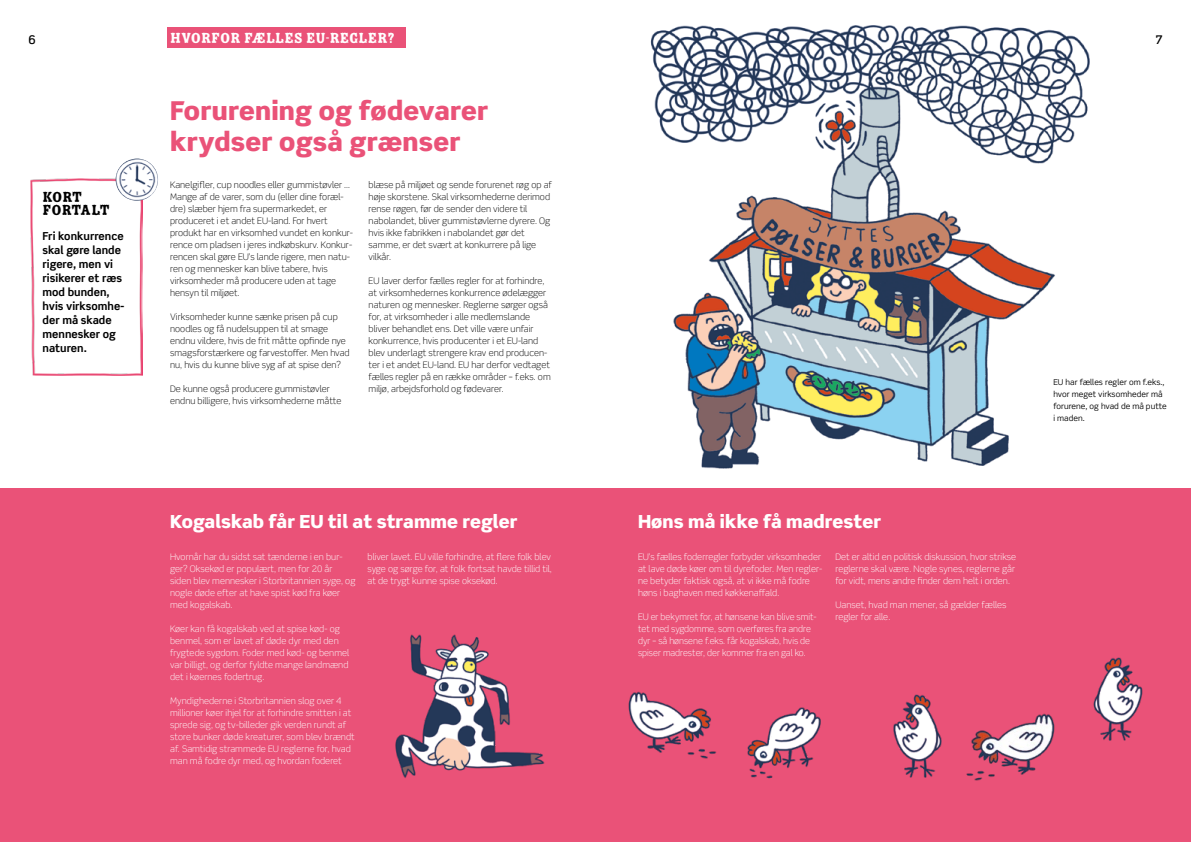
<style>
.page{position:relative;width:1191px;height:842px;background:#fff}
.page>*{position:absolute;margin:0;border:0;box-sizing:border-box;transform-origin:0 0}
.Overskrift_1{font:900 26px/31.2px "Scene Std";letter-spacing:.01em;color:#ea5278}
.Boks_stor_overskrift{font:900 18px "Scene Std";letter-spacing:.005em;color:#fff}
.Trumpet{font:16px "Zebrawood Std Fill";color:#fff}
.Kort_fortalt_overskr{font:16px/13px "Zebrawood Std Fill";letter-spacing:-.035em;color:#000}
.t1{font:500 12px "Scene Std";color:#000}
.Kort_fortalt_brød{font:700 11px/14px "Scene Std";color:#000}
.Brødtekst{font:300 9px/12px "Scene Std";letter-spacing:.005em;color:#000}
.Brødtekst-2{font:300 9px/12px "Scene Std";letter-spacing:.005em;color:#fff}
.Boks_brød{font:8px/12px "Scene Std";letter-spacing:.005em;color:#000}
</style>
<div class="page">
<img style="left:30px;top:178px;width:112px;height:197px">
<div style="left:0;top:489px;width:1191px;height:353px;background:#ea5278"></div>
<img style="left:639px;top:25px;width:471px;height:464px">
<img style="left:628px;top:691px;width:314px;height:88px">
<img style="left:1093px;top:657px;width:50px;height:84px">
<img style="left:966px;top:713px;width:89px;height:68px">
<img style="left:395px;top:634px;width:150px;height:144px">
<div style="left:167px;top:28px;width:239px;height:20px;background:#ea5278"></div>
<img style="left:116px;top:158px;width:42px;height:43px;border-radius:21px">
<h3 class="t1" style="left:28px;top:32px;width:9px">6</h3>
<p class="Trumpet" style="left:170px;top:29px;width:226px">HVORFOR FÆLLES EU-REGLER?</p>
<h3 class="t1" style="left:1155px;top:32px;width:9px">7</h3>
<p class="Kort_fortalt_overskr" style="left:43px;top:190px;width:69px">KORT<br>FORTALT</p>
<p class="Kort_fortalt_brød" style="left:43px;top:229px;width:83px">Fri konkurrence skal gøre lande rigere, men vi risikerer et ræs mod bunden, hvis virksomhe&shy;der må skade mennesker og naturen.</p>
<p class="Overskrift_1" style="left:170px;top:94px;width:320px">Forurening og fødevarer krydser også grænser</p>
<p class="Brødtekst" style="left:170px;top:179px;width:184px">Kanelgifler, cup noodles eller gummistøvler … Mange af de varer, som du (eller dine foræl&shy;dre) slæber hjem fra supermarkedet, er produceret i et andet EU-land. For hvert produkt har en virksomhed vundet en konkur&shy;rence om pladsen i jeres indkøbskurv. Konkur&shy;rencen skal gøre EU’s lande rigere, men natu&shy;ren og mennesker kan blive tabere, hvis virksomheder må producere uden at tage hensyn til miljøet.</p>
<p class="Brødtekst" style="left:170px;top:311px;width:181px">Virksomheder kunne sænke prisen på cup noodles og få nudelsuppen til at smage endnu vildere, hvis de frit måtte opfinde nye smagsforstærkere og farvestoffer. Men hvad nu, hvis du kunne blive syg af at spise den?</p>
<p class="Brødtekst" style="left:170px;top:383px;width:173px">De kunne også producere gummistøvler endnu billigere, hvis virksomhederne måtte</p>
<p class="Brødtekst" style="left:369px;top:179px;width:185px">blæse på miljøet og sende forurenet røg op af høje skorstene. Skal virksomhederne derimod rense røgen, før de sender den videre til nabolandet, bliver gummistøvlerne dyrere. Og hvis ikke fabrikken i nabolandet gør det samme, er det svært at konkurrere på lige vilkår.</p>
<p class="Brødtekst" style="left:369px;top:275px;width:184px">EU laver derfor fælles regler for at forhindre, at virksomhedernes konkurrence ødelægger naturen og mennesker. Reglerne sørger også for, at virksomheder i alle medlemslande bliver behandlet ens. Det ville være unfair konkurrence, hvis producenter i et EU-land blev underlagt strengere krav end producen&shy;ter i et andet EU-land. EU har derfor vedtaget fælles regler på en række områder – f.eks. om miljø, arbejdsforhold og fødevarer.</p>
<p class="Boks_stor_overskrift" style="left:170px;top:509px;width:349px">Kogalskab får EU til at stramme regler</p>
<p class="Brødtekst-2" style="left:170px;top:551px;width:187px">Hvornår har du sidst sat tænderne i en bur&shy;ger? Oksekød er populært, men for 20 år siden blev mennesker i Storbritannien syge, og nogle døde efter at have spist kød fra køer med kogalskab.</p>
<p class="Brødtekst-2" style="left:170px;top:623px;width:180px">Køer kan få kogalskab ved at spise kød- og benmel, som er lavet af døde dyr med den frygtede sygdom. Foder med kød- og benmel var billigt, og derfor fyldte mange landmænd det i køernes fodertrug.</p>
<p class="Brødtekst-2" style="left:170px;top:695px;width:186px">Myndighederne i Storbritannien slog over 4 millioner køer ihjel for at forhindre smitten i at sprede sig, og tv-billeder gik verden rundt af store bunker døde kreaturer, som blev brændt af. Samtidig strammede EU reglerne for, hvad man må fodre dyr med, og hvordan foderet</p>
<p class="Brødtekst-2" style="left:367px;top:551px;width:186px;text-align:justify">bliver lavet. EU ville forhindre, at flere folk blev syge og sørge for, at folk fortsat havde tillid til, at de trygt kunne spise oksekød.</p>
<p class="Boks_stor_overskrift" style="left:638px;top:509px;width:245px">Høns må ikke få madrester</p>
<p class="Brødtekst-2" style="left:638px;top:551px;width:186px">EU’s fælles foderregler forbyder virksomheder at lave døde køer om til dyrefoder. Men regler&shy;ne betyder faktisk også, at vi ikke må fodre høns i baghaven med køkkenaffald.</p>
<p class="Brødtekst-2" style="left:638px;top:611px;width:180px">EU er bekymret for, at hønsene kan blive smit&shy;tet med sygdomme, som overføres fra andre dyr – så hønsene f.eks. får kogalskab, hvis de spiser madrester, der kommer fra en gal ko.</p>
<p class="Brødtekst-2" style="left:835px;top:551px;width:182px">Det er altid en politisk diskussion, hvor strikse reglerne skal være. Nogle synes, reglerne går for vidt, mens andre finder dem helt i orden.</p>
<p class="Brødtekst-2" style="left:835px;top:599px;width:172px">Uanset, hvad man mener, så gælder fælles regler for alle.</p>
<p class="Boks_brød" style="left:1053px;top:376px;width:115px">EU har fælles regler om f.eks., hvor meget virksomheder må forurene, og hvad de må putte i maden.</p>
</div>
